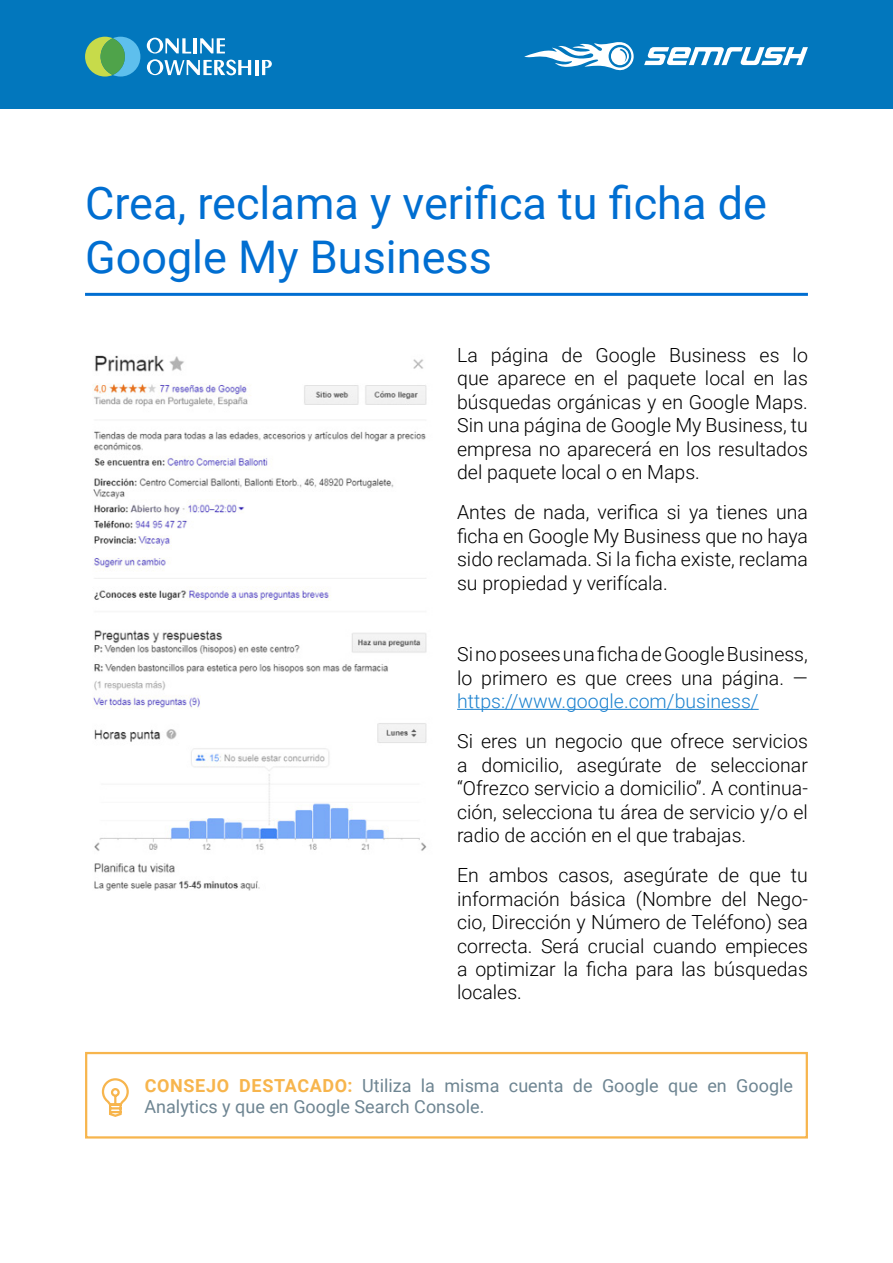
<style>
.page{position:relative;width:893px;height:1263px;background:#fff}
.page>*{position:absolute;margin:0;border:0;box-sizing:border-box;transform-origin:0 0}
.Main_head{font:45px/54px "Roboto";color:#006ed1}
.Main_text{font:300 19.5px/23.4px "Roboto";color:#000;text-align:justify}
.Small_sign_text{font:18px/21.6px "Roboto";color:#6e8592}
.s1{color:#1c82cf}
.s2{font-weight:700;color:#f7b54d}
</style>
<div class="page">
<div style="left:0;top:0;width:893px;height:108px;background:#0277bd"></div>
<svg style="left:644px;top:47px;width:164px;height:18px"></svg>
<svg style="left:524px;top:42px;width:110px;height:29px"></svg>
<svg style="left:85px;top:37px;width:55px;height:40px"></svg>
<div style="left:101px;top:38px;width:24px;height:37px;background:#4fa34a;border-radius:50%"></div>
<hr style="left:255px;top:60px;width:3px;height:15px;background:#fff">
<svg style="left:262px;top:60px;width:10px;height:15px"></svg>
<svg style="left:147px;top:38px;width:104px;height:37px"></svg>
<hr style="left:457px;top:709px;width:302px;height:1px;background:#1c82cf">
<hr style="left:85px;top:293px;width:723px;height:3px;background:#006ed1">
<div style="left:85px;top:1052px;width:723px;height:86px;border:2px solid #f7b54d"></div>
<svg style="left:101px;top:1078px;width:28px;height:39px"></svg>
<img style="left:92px;top:355px;width:335px;height:536px">
<p class="Main_head" style="left:85px;top:174px;width:683px">Crea, reclama y verifica tu ficha de<br>Google My Business</p>
<p class="Main_text" style="left:457px;top:343px;width:352px">La página de Google Business es lo que aparece en el paquete local en las búsquedas orgánicas y en Google Maps.<br>Sin una página de Google My Business, tu empresa no aparecerá en los resultados del paquete local o en Maps.</p>
<p class="Main_text" style="left:457px;top:500px;width:352px">Antes de nada, verifica si ya tienes una ficha en Google My Business que no haya sido reclamada. Si la ficha existe, reclama su propiedad y verifícala.</p>
<p class="Main_text" style="left:457px;top:642px;width:352px">Si no posees una ficha de Google Business, lo primero es que crees una página. — <span class="s1">https://www.google.com/business/</span></p>
<p class="Main_text" style="left:457px;top:729px;width:352px">Si eres un negocio que ofrece servicios a domicilio, asegúrate de seleccionar “Ofrezco servicio a domicilio”. A continua&shy;ción, selecciona tu área de servicio y/o el radio de acción en el que trabajas.</p>
<p class="Main_text" style="left:457px;top:863px;width:352px">En ambos casos, asegúrate de que tu información básica (Nombre del Nego&shy;cio, Dirección y Número de Teléfono) sea correcta. Será crucial cuando empieces a optimizar la ficha para las búsquedas locales.</p>
<p class="Small_sign_text" style="left:144px;top:1074px;width:650px"><span class="s2">CONSEJO DESTACADO:</span> Utiliza la misma cuenta de Google que en Google<br>Analytics y que en Google Search Console.</p>
</div>
